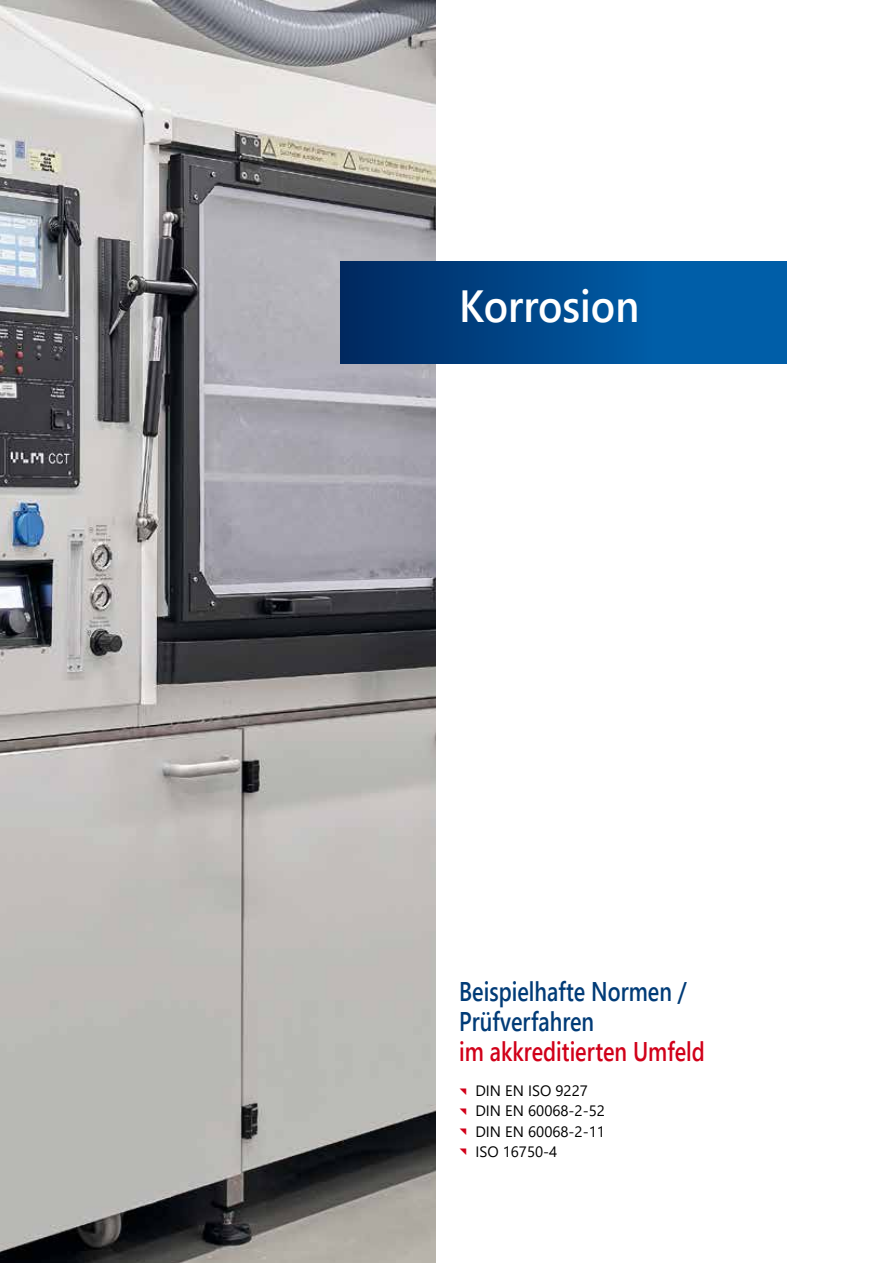
<style>
.page{position:relative;width:893px;height:1263px;background:#fff}
.page>*{position:absolute;margin:0;border:0;box-sizing:border-box;transform-origin:0 0}
.t1{font:600 45px "Segoe UI";color:#fff;scale:.91 1}
.t2{font:600 27px/30px "Segoe UI";color:#003b77;scale:.8 1}
.t3{font:600 27px "Segoe UI";color:#d10019;scale:.8 1}
.t4{font:15px/20.1px "Segoe UI";color:#000}
</style>
<div class="page">
<img style="left:0;top:0;width:436px;height:1263px">
<div style="left:340px;top:261px;width:447px;height:103px;background:linear-gradient(to right,#002c64,#0069b7)"></div>
<h1 class="t1" style="left:459px;top:263px;width:199px">Korrosion</h1>
<h2 class="t2" style="left:459px;top:974px;width:286px">Beispielhafte Normen /<br>Prüfverfahren</h2>
<h2 class="t3" style="left:459px;top:1026px;width:309px">im akkreditierten Umfeld</h2>
<p class="t4" style="left:475px;top:1079px;width:131px">DIN EN ISO 9227<br>DIN EN 60068-2-52<br>DIN EN 60068-2-11<br>ISO 16750-4</p>
</div>
